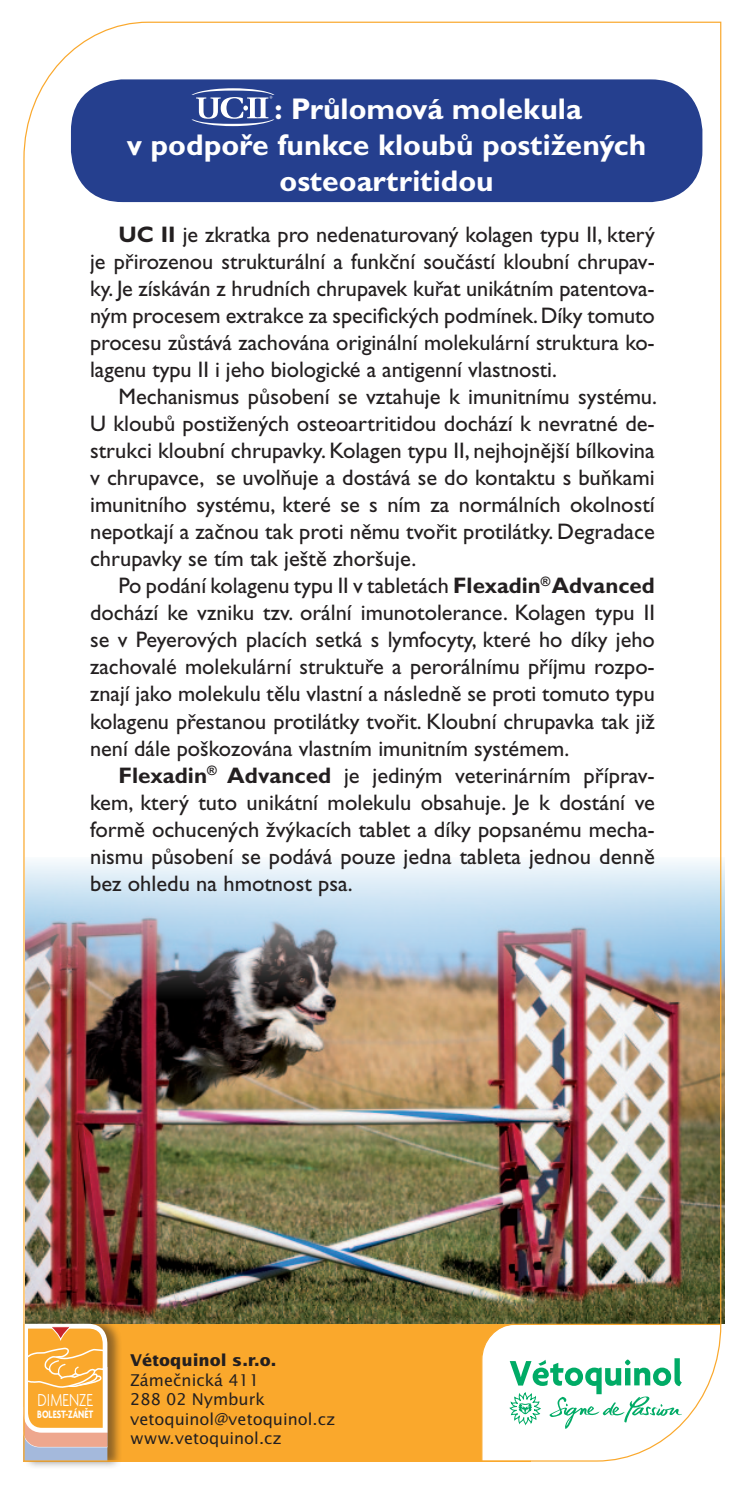
<style>
.page{position:relative;width:745px;height:1489px;background:#fff}
.page>*{position:absolute;margin:0;border:0;box-sizing:border-box;transform-origin:0 0}
.t1{font:700 30px "Gill Sans MT Pro";color:#fff}
.t2{font:22.5px/27px "Gill Sans CE";color:#231f20;text-align:justify}
.t3{font:300 18.75px "Agenda";color:#fff;scale:.78 1}
.t4{font:500 16.25px/19.5px "Lucida Sans";color:#231f20}
.t5{font:700 16.25px "Lucida Sans";color:#231f20}
.t6{font:700 11.5px "Agenda";color:#fff;scale:.75 1}
.s1{font-weight:700}
</style>
<div class="page">
<div style="left:23px;top:1315px;width:99px;height:153px;background:#231f20;opacity:.5"></div>
<img style="left:23px;top:21px;width:698px;height:1440px">
<svg style="left:480px;top:1322px;width:241px;height:140px"></svg>
<h1 class="t1" style="left:274px;top:90px;width:309px">: Průlomová molekula</h1>
<h1 class="t1" style="left:127px;top:126px;width:520px">v podpoře funkce kloubů postižených</h1>
<h1 class="t1" style="left:279px;top:162px;width:215px">osteoartritidou</h1>
<p class="t2" style="left:90px;top:221px;width:566px;text-indent:28px"><span class="s1">UC II</span> je zkratka pro nedenaturovaný kolagen typu II, který je přirozenou strukturální a funkční součástí kloubní chrupav&shy;ky. Je získáván z hrudních chrupavek kuřat unikátním patentova&shy;ným procesem extrakce za specifických podmínek. Díky tomuto procesu zůstává zachována originální molekulární struktura ko&shy;lagenu typu II i jeho biologické a antigenní vlastnosti.</p>
<p class="t2" style="left:90px;top:383px;width:568px;text-indent:28px">Mechanismus působení se vztahuje k imunitnímu systému.<br>U kloubů postižených osteoartritidou dochází k nevratné de&shy;strukci kloubní chrupavky. Kolagen typu II, nejhojnější bílkovina v chrupavce, se uvolňuje a dostává se do kontaktu s buňkami imunitního systému, které se s ním za normálních okolností nepotkají a začnou tak proti němu tvořit protilátky. Degradace chrupavky se tím tak ještě zhoršuje.</p>
<p class="t2" style="left:90px;top:572px;width:566px;text-indent:28px">Po podání kolagenu typu II v tabletách <span class="s1">Flexadin</span><sup>®</sup> <span class="s1">Advanced </span>dochází ke vzniku tzv. orální imunotolerance. Kolagen typu II se v Peyerových placích setká s lymfocyty, které ho díky jeho zachovalé molekulární struktuře a perorálnímu příjmu rozpo&shy;znají jako molekulu tělu vlastní a následně se proti tomuto typu kolagenu přestanou protilátky tvořit. Kloubní chrupavka tak již není dále poškozována vlastním imunitním systémem.</p>
<p class="t2" style="left:90px;top:761px;width:566px;text-indent:28px"><span class="s1">Flexadin</span><sup>®</sup> <span class="s1">Advanced</span> je jediným veterinárním příprav&shy;kem, který tuto unikátní molekulu obsahuje. Je k dostání ve formě ochucených žvýkacích tablet a díky popsanému mecha&shy;nismu působení se podává pouze jedna tableta jednou denně bez ohledu na hmotnost psa.</p>
<p class="t3" style="left:38px;top:1388px;width:73px">DIMENZE</p>
<p class="t6" style="left:37px;top:1406px;width:76px">BOLEST-ZÁNĚT</p>
<p class="t5" style="left:130px;top:1349px;width:148px">Vétoquinol s.r.o.</p>
<p class="t4" style="left:130px;top:1369px;width:207px">Zámečnická 411<br>288 02 Nymburk vetoquinol@vetoquinol.cz www.vetoquinol.cz</p>
</div>
